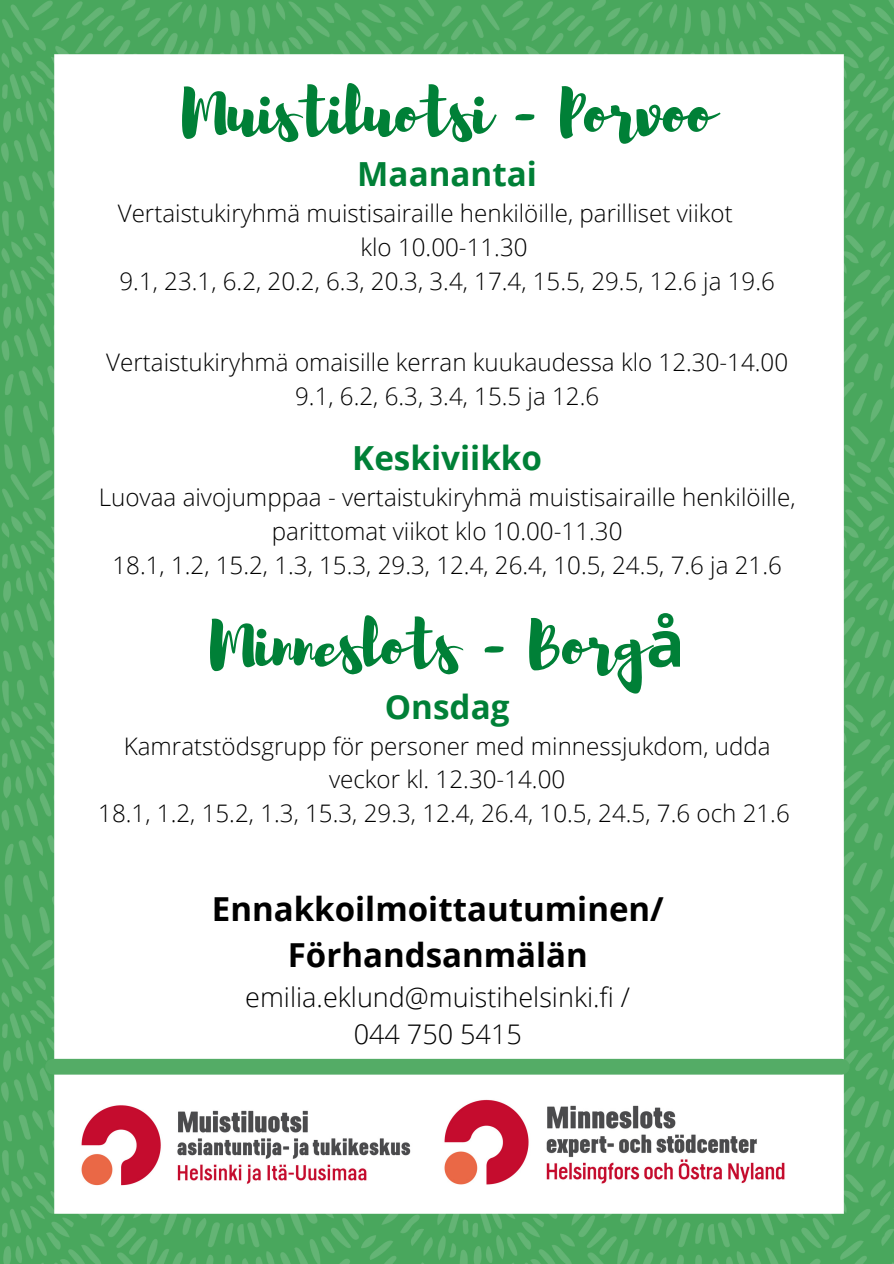
<style>
.page{position:relative;width:894px;height:1264px;background:#fff}
.page>*{position:absolute;margin:0;border:0;box-sizing:border-box;transform-origin:0 0}
.t1{font:64.05px "Brusher";color:#008037}
.t2{font:700 33.15px "Open Sans";color:#008037}
.t3{font:700 33px/46.2px "Open Sans";color:#000;text-align:center}
.t4{font:300 27px/37.2px "Open Sans";color:#000;text-align:center}
.t5{font:300 24.15px/33.8px "Open Sans";color:#000;text-align:center}
.s1{font-family:"Noto Sans";font-weight:700}
</style>
<div class="page">
<img style="left:0;top:0;width:893px;height:1263px">
<div style="left:53px;top:1058px;width:788px;height:16px;background:#54ac66"></div>
<img style="left:438px;top:1087px;width:381px;height:110px">
<img style="left:66px;top:1093px;width:361px;height:104px">
<h1 class="t1" style="left:182px;top:70px;width:532px">Muistiluotsi - Porvoo</h1>
<h2 class="t2" style="left:357px;top:151px;width:181px">Maanantai</h2>
<p class="t5" style="left:118px;top:196px;width:616px">Vertaistukiryhmä muistisairaille henkilöille, parilliset viikot</p>
<p class="t5" style="left:360px;top:230px;width:168px">klo 10.00-11.30</p>
<p class="t5" style="left:119px;top:263px;width:656px">9.1, 23.1, 6.2, 20.2, 6.3, 20.3, 3.4, 17.4, 15.5, 29.5, 12.6 ja 19.6</p>
<p class="t5" style="left:106px;top:345px;width:683px">Vertaistukiryhmä omaisille kerran kuukaudessa klo 12.30-14.00<br>9.1, 6.2, 6.3, 3.4, 15.5 ja 12.6</p>
<h2 class="t2" style="left:352px;top:435px;width:191px">Keskiviikko</h2>
<p class="t5" style="left:99px;top:480px;width:698px">Luovaa aivojumppaa - vertaistukiryhmä muistisairaille henkilöille, parittomat viikot klo 10.00-11.30<br>18.1, 1.2, 15.2, 1.3, 15.3, 29.3, 12.4, 26.4, 10.5, 24.5, 7.6 ja 21.6</p>
<h1 class="t1" style="left:209px;top:602px;width:476px">Minneslots - Borg<span class="s1">å</span></h1>
<h2 class="t2" style="left:385px;top:683px;width:126px">Onsdag</h2>
<p class="t5" style="left:98px;top:728px;width:692px">Kamratstödsgrupp för personer med minnessjukdom, udda veckor kl. 12.30-14.00<br>18.1, 1.2, 15.2, 1.3, 15.3, 29.3, 12.4, 26.4, 10.5, 24.5, 7.6 och 21.6</p>
<h3 class="t3" style="left:212px;top:884px;width:453px">Ennakkoilmoittautuminen/<br>Förhandsanmälän</h3>
<p class="t4" style="left:245px;top:978px;width:386px">emilia.eklund@muistihelsinki.fi /<br>044 750 5415</p>
</div>
